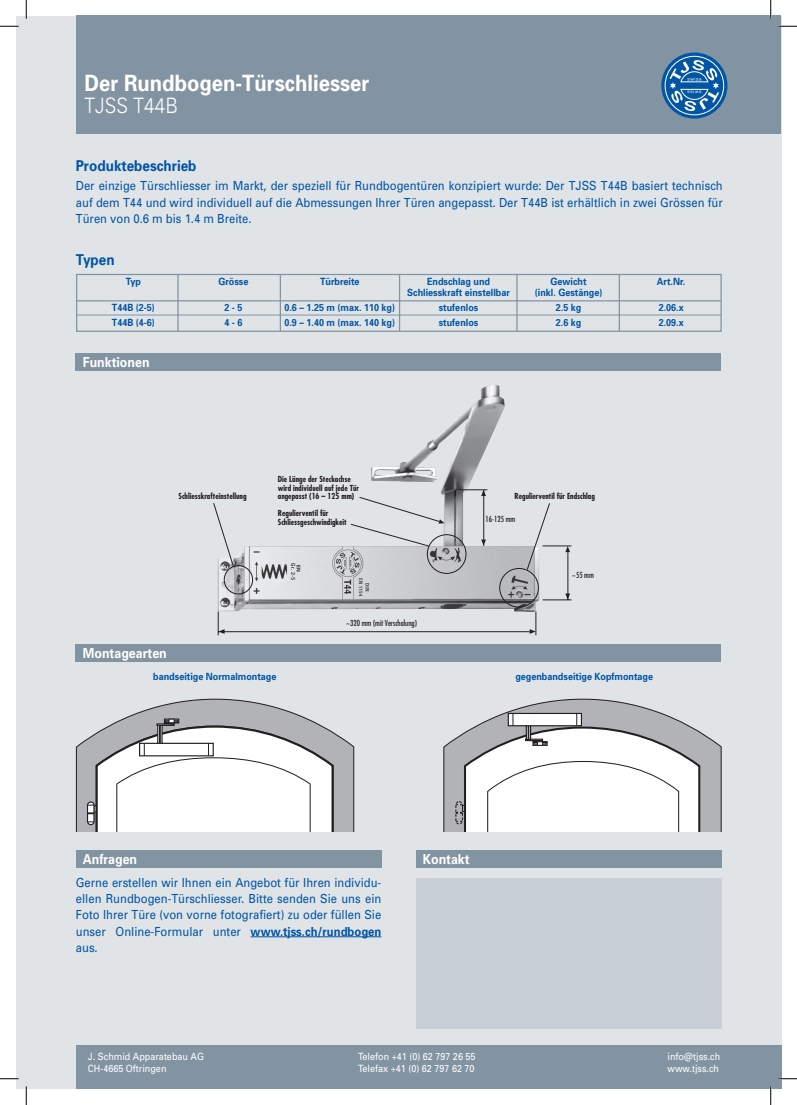
<style>
.page{position:relative;width:797px;height:1105px;background:#fff}
.page>*{position:absolute;margin:0;border:0;box-sizing:border-box;transform-origin:0 0}
.t1{font:700 22.5px "Univers";color:#fff;scale:.9 1}
.t2{font:300 21.25px "Univers";color:#fff;scale:.9 1}
.t3{font:700 15px "Univers";color:#0155a5;scale:.9 1}
.t4{font:700 13.75px "Univers";color:#fff;scale:.9 1}
.Fliesstext{font:12.5px/16.2px "Univers";color:#0155a5;text-align:justify;scale:.9 1}
.t5{font:700 10px "Univers";color:#0155a5;scale:.9 1}
.t6{font:10px "Univers";color:#fff;scale:.9 1}
.t7{font:700 condensed 8.12px/8.2px "Futura";color:#231f20}
.t8{font:condensed 8.12px "Futura";color:#231f20}
.t9{font:700 4.75px "Univers";color:#231f20}
.s1{font-weight:700}
</style>
<div class="page">
<div style="left:16px;top:17px;width:765px;height:1072px;background:#e0e4e7"></div>
<div style="left:76px;top:1045px;width:705px;height:44px;background:#8294a2"></div>
<div style="left:76px;top:16px;width:704px;height:118px;background:#8294a2"></div>
<div style="left:76px;top:274px;width:645px;height:58px;border:1px solid #8294a2"></div>
<div style="left:76px;top:645px;width:645px;height:17px;background:#8294a2"></div>
<div style="left:76px;top:353px;width:645px;height:17px;background:#8294a2"></div>
<div style="left:76px;top:850px;width:305px;height:18px;background:#8294a2"></div>
<div style="left:416px;top:850px;width:305px;height:18px;background:#8294a2"></div>
<hr style="left:251px;top:936px;width:130px;height:1px;background:#0155a5">
<hr style="left:76px;top:300px;width:645px;height:1px;background:#8294a2">
<hr style="left:76px;top:315px;width:645px;height:1px;background:#8294a2">
<svg style="left:661px;top:52px;width:66px;height:67px"></svg>
<div style="left:665px;top:56px;width:59px;height:59px;border:1px solid #fff;border-radius:50%"></div>
<svg style="left:669px;top:59px;width:50px;height:53px;background:#4380bb"></svg>
<div style="left:416px;top:878px;width:305px;height:151px;background:#c9cfd6"></div>
<hr style="left:177px;top:274px;width:2px;height:57px;background:#8294a2">
<hr style="left:399px;top:274px;width:1px;height:57px;background:#8294a2">
<hr style="left:280px;top:274px;width:1px;height:57px;background:#8294a2">
<hr style="left:516px;top:274px;width:1px;height:57px;background:#8294a2">
<hr style="left:618px;top:274px;width:2px;height:57px;background:#8294a2">
<svg style="left:443px;top:699px;width:278px;height:132px"></svg>
<svg style="left:76px;top:699px;width:279px;height:132px"></svg>
<svg style="left:455px;top:712px;width:246px;height:119px;background:#e3e3e4"></svg>
<svg style="left:87px;top:718px;width:247px;height:113px;background:#e3e3e4"></svg>
<img style="left:156px;top:370px;width:466px;height:260px">
<svg style="left:212px;top:502px;width:338px;height:106px"></svg>
<svg style="left:350px;top:496px;width:94px;height:51px"></svg>
<hr style="left:456px;top:490px;width:31px;height:1px;background:#231f20">
<hr style="left:483px;top:490px;width:1px;height:56px;background:#231f20">
<svg style="left:481px;top:539px;width:5px;height:7px"></svg>
<svg style="left:481px;top:490px;width:5px;height:6px"></svg>
<hr style="left:567px;top:552px;width:1px;height:48px;background:#231f20">
<svg style="left:542px;top:593px;width:29px;height:8px"></svg>
<svg style="left:542px;top:546px;width:29px;height:6px"></svg>
<hr style="left:218px;top:631px;width:311px;height:1px;background:#231f20">
<svg style="left:218px;top:611px;width:6px;height:24px"></svg>
<svg style="left:529px;top:611px;width:7px;height:24px"></svg>
<svg style="left:0;top:25px;width:19px;height:2px"></svg>
<svg style="left:778px;top:25px;width:19px;height:2px"></svg>
<svg style="left:0;top:1078px;width:19px;height:1px"></svg>
<svg style="left:778px;top:1078px;width:19px;height:1px"></svg>
<svg style="left:25px;top:0;width:2px;height:19px"></svg>
<svg style="left:25px;top:1086px;width:2px;height:19px"></svg>
<svg style="left:770px;top:0;width:1px;height:19px"></svg>
<svg style="left:770px;top:1086px;width:1px;height:19px"></svg>
<p class="t1" style="left:85px;top:68px;width:318px">Der Rundbogen-Türschliesser</p>
<p class="t2" style="left:85px;top:93px;width:105px">TJSS T44B</p>
<p class="t3" style="left:76px;top:156px;width:136px">Produktebeschrieb</p>
<p class="Fliesstext" style="left:76px;top:178px;width:720px">Der einzige Türschliesser im Markt, der speziell für Rundbogentüren konzipiert wurde: Der TJSS T44B basiert technisch auf dem T44 und wird individuell auf die Abmessungen Ihrer Türen angepasst. Der T44B ist erhältlich in zwei Grössen für Türen von 0.6 m bis 1.4 m Breite.</p>
<p class="t3" style="left:76px;top:250px;width:45px">Typen</p>
<p class="t5" style="left:126px;top:275px;width:19px">Typ</p>
<p class="t5" style="left:218px;top:275px;width:35px">Grösse</p>
<p class="t5" style="left:320px;top:275px;width:45px">Türbreite</p>
<p class="t5" style="left:427px;top:275px;width:71px">Endschlag und</p>
<p class="t5" style="left:550px;top:275px;width:42px">Gewicht</p>
<p class="t5" style="left:657px;top:275px;width:33px">Art.Nr.</p>
<p class="t5" style="left:407px;top:286px;width:115px">Schliesskraft einstellbar</p>
<p class="t5" style="left:535px;top:286px;width:77px">(inkl. Gestänge)</p>
<p class="t5" style="left:112px;top:301px;width:49px">T44B (2-5)</p>
<p class="t5" style="left:224px;top:301px;width:22px">2 - 5</p>
<p class="t5" style="left:284px;top:301px;width:124px">0.6 – 1.25 m (max. 110 kg)</p>
<p class="t5" style="left:439px;top:301px;width:45px">stufenlos</p>
<p class="t5" style="left:556px;top:301px;width:30px">2.5 kg</p>
<p class="t5" style="left:658px;top:301px;width:29px">2.06.x</p>
<p class="t5" style="left:112px;top:316px;width:49px">T44B (4-6)</p>
<p class="t5" style="left:224px;top:316px;width:22px">4 - 6</p>
<p class="t5" style="left:284px;top:316px;width:124px">0.9 – 1.40 m (max. 140 kg)</p>
<p class="t5" style="left:439px;top:316px;width:45px">stufenlos</p>
<p class="t5" style="left:556px;top:316px;width:30px">2.6 kg</p>
<p class="t5" style="left:658px;top:316px;width:29px">2.09.x</p>
<p class="t4" style="left:83px;top:353px;width:76px">Funktionen</p>
<p class="t7" style="left:278px;top:475px;width:83px">Die Länge der Steckachse wird individuell auf jede Tür angepasst (16 – 125 mm)</p>
<p class="t7" style="left:278px;top:508px;width:70px;line-height:9.8px">Regulierventil für<br>Schliessgeschwindigkeit</p>
<p class="t7" style="left:178px;top:492px;width:70px">Schliesskrafteinstellung</p>
<p class="t7" style="left:514px;top:492px;width:82px">Regulierventil für Endschlag</p>
<p class="t8" style="left:485px;top:514px;width:31px">16-125 mm</p>
<p class="t9" style="left:301px;top:565px;width:8px;rotate:90deg">EN</p>
<p class="t8" style="left:572px;top:570px;width:23px">~55 mm</p>
<p class="t4" style="left:83px;top:645px;width:95px">Montagearten</p>
<p class="t8" style="left:346px;top:618px;width:72px">~320 mm (mit Verschalung)</p>
<p class="t5" style="left:153px;top:670px;width:138px">bandseitige Normalmontage</p>
<p class="t5" style="left:515px;top:670px;width:154px">gegenbandseitige Kopfmontage</p>
<p class="t4" style="left:83px;top:850px;width:62px">Anfragen</p>
<p class="t4" style="left:423px;top:850px;width:53px">Kontakt</p>
<p class="Fliesstext" style="left:76px;top:874px;width:341px">Gerne erstellen wir Ihnen ein Angebot für Ihren individu&shy;ellen Rundbogen-Türschliesser. Bitte senden Sie uns ein Foto Ihrer Türe (von vorne fotografiert) zu oder füllen Sie unser Online-Formular unter <span class="s1">www.tjss.ch/rundbogen </span>aus.</p>
<p class="t6" style="left:88px;top:1050px;width:130px">J. Schmid Apparatebau AG</p>
<p class="t6" style="left:88px;top:1062px;width:89px">CH-4665 Oftringen</p>
<p class="t6" style="left:358px;top:1050px;width:132px">Telefon +41 (0) 62 797 26 55</p>
<p class="t6" style="left:358px;top:1062px;width:131px">Telefax +41 (0) 62 797 62 70</p>
<p class="t6" style="left:667px;top:1050px;width:60px">info@tjss.ch</p>
<p class="t6" style="left:667px;top:1062px;width:59px">www.tjss.ch</p>
</div>
